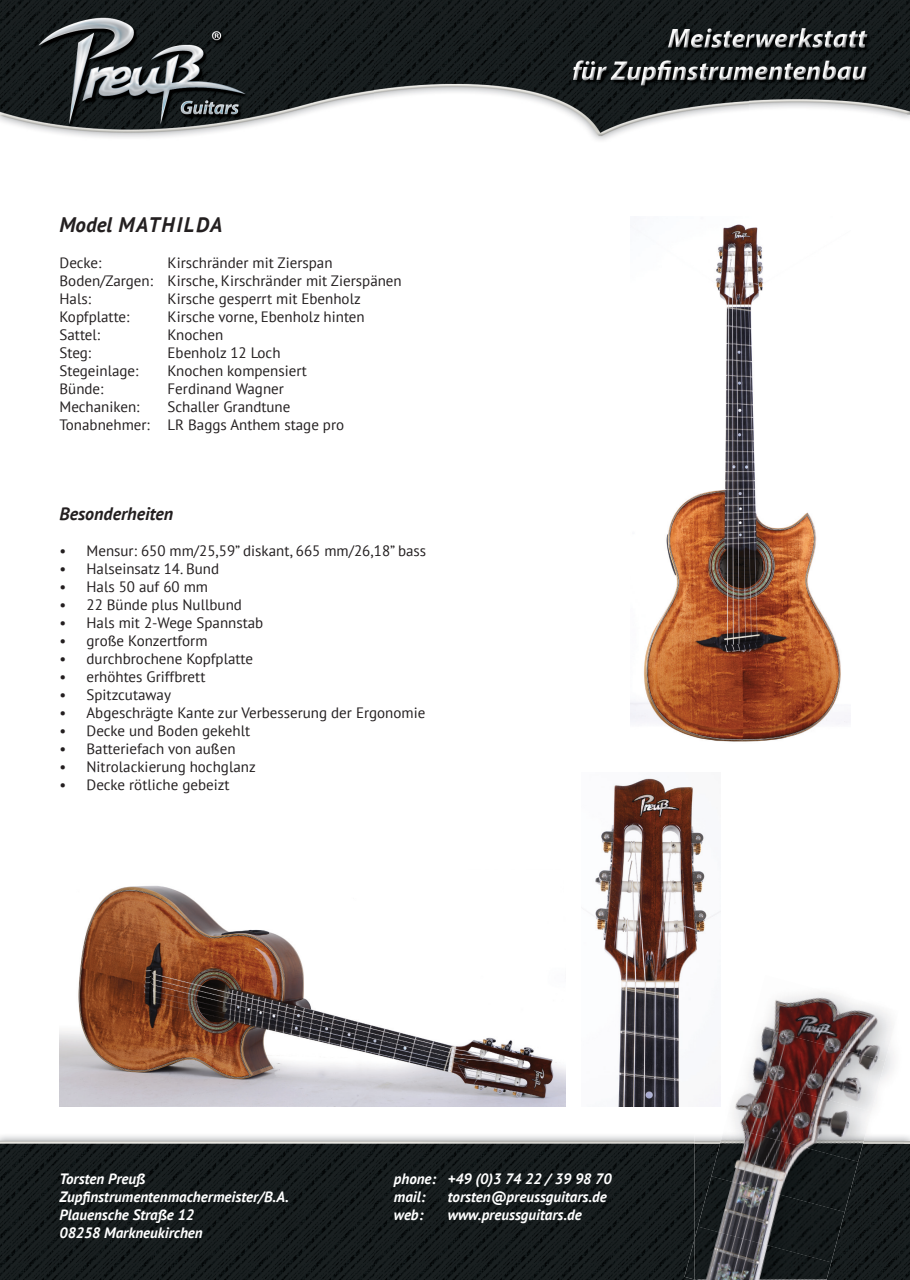
<style>
.page{position:relative;width:910px;height:1280px;background:#fff}
.page>*{position:absolute;margin:0;border:0;box-sizing:border-box;transform-origin:0 0}
.t1{font:italic 700 21px "PT Sans";letter-spacing:.055em;color:#231f20}
.t2{font:italic 700 18px "PT Sans";color:#231f20}
.t3{font:15px/18px "PT Sans";color:#231f20}
.t4{font:italic 700 15px/18px "PT Sans";color:#fff}
</style>
<div class="page">
<img style="left:0;top:0;width:749px;height:912px">
<img style="left:749px;top:0;width:161px;height:716px">
<img style="left:0;top:1031px;width:694px;height:249px">
<img style="left:904px;top:1136px;width:6px;height:144px">
<img style="left:694px;top:1061px;width:210px;height:219px">
<img style="left:684px;top:1239px;width:10px;height:40px">
<img style="left:765px;top:992px;width:129px;height:69px">
<img style="left:738px;top:1025px;width:147px;height:86px">
<img style="left:725px;top:1076px;width:147px;height:86px">
<img style="left:711px;top:1126px;width:147px;height:86px">
<img style="left:698px;top:1176px;width:147px;height:86px">
<img style="left:694px;top:1226px;width:137px;height:54px">
<img style="left:60px;top:869px;width:505px;height:237px">
<img style="left:631px;top:217px;width:219px;height:536px">
<img style="left:581px;top:772px;width:139px;height:334px">
<h1 class="t1" style="left:60px;top:211px;width:164px">Model MATHILDA</h1>
<p class="t3" style="left:60px;top:253px;width:43px">Decke:</p>
<p class="t3" style="left:60px;top:253px;width:344px;text-indent:108px">Kirschränder mit Zierspan<br>Boden/Zargen: Kirsche, Kirschränder mit Zierspänen<br>Hals:</p>
<p class="t3" style="left:168px;top:289px;width:195px">Kirsche gesperrt mit Ebenholz</p>
<p class="t3" style="left:60px;top:307px;width:72px">Kopfplatte:</p>
<p class="t3" style="left:168px;top:307px;width:199px">Kirsche vorne, Ebenholz hinten</p>
<p class="t3" style="left:60px;top:325px;width:42px">Sattel:</p>
<p class="t3" style="left:168px;top:325px;width:57px">Knochen</p>
<p class="t3" style="left:60px;top:343px;width:33px">Steg:</p>
<p class="t3" style="left:168px;top:343px;width:115px">Ebenholz 12 Loch</p>
<p class="t3" style="left:60px;top:361px;width:81px">Stegeinlage:</p>
<p class="t3" style="left:168px;top:361px;width:141px">Knochen kompensiert</p>
<p class="t3" style="left:60px;top:379px;width:46px">Bünde:</p>
<p class="t3" style="left:168px;top:379px;width:118px">Ferdinand Wagner</p>
<p class="t3" style="left:60px;top:397px;width:82px">Mechaniken:</p>
<p class="t3" style="left:60px;top:397px;width:286px;text-indent:108px">Schaller Grandtune<br>Tonabnehmer: LR Baggs Anthem stage pro</p>
<p class="t2" style="left:60px;top:502px;width:115px">Besonderheiten</p>
<p class="t3" style="left:60px;top:541px;width:368px">• Mensur: 650 mm/25,59” diskant, 665 mm/26,18” bass</p>
<p class="t3" style="left:60px;top:559px;width:161px">• Halseinsatz 14. Bund</p>
<p class="t3" style="left:60px;top:577px;width:150px">• Hals 50 auf 60 mm</p>
<p class="t3" style="left:60px;top:595px;width:184px">• 22 Bünde plus Nullbund</p>
<p class="t3" style="left:60px;top:613px;width:205px">• Hals mit 2-Wege Spannstab</p>
<p class="t3" style="left:60px;top:631px;width:150px">• große Konzertform</p>
<p class="t3" style="left:60px;top:649px;width:195px">• durchbrochene Kopfplatte</p>
<p class="t3" style="left:60px;top:667px;width:147px">• erhöhtes Griffbrett</p>
<p class="t3" style="left:60px;top:685px;width:113px">• Spitzcutaway</p>
<p class="t3" style="left:60px;top:703px;width:367px">• Abgeschrägte Kante zur Verbesserung der Ergonomie</p>
<p class="t3" style="left:60px;top:721px;width:192px">• Decke und Boden gekehlt</p>
<p class="t3" style="left:60px;top:739px;width:178px">• Batteriefach von außen</p>
<p class="t3" style="left:60px;top:757px;width:198px">• Nitrolackierung hochglanz</p>
<p class="t3" style="left:60px;top:775px;width:172px">• Decke rötliche gebeizt</p>
<p class="t4" style="left:60px;top:1169px;width:231px">Torsten Preuß<br>Zupfinstrumentenmachermeister/B.A.<br>Plauensche Straße 12<br>08258 Markneukirchen</p>
<p class="t4" style="left:394px;top:1169px;width:219px">phone: +49 (0)3 74 22 / 39 98 70 mail:</p>
<p class="t4" style="left:448px;top:1187px;width:160px">torsten@preussguitars.de</p>
<p class="t4" style="left:394px;top:1205px;width:31px">web:</p>
<p class="t4" style="left:448px;top:1205px;width:135px">www.preussguitars.de</p>
</div>
